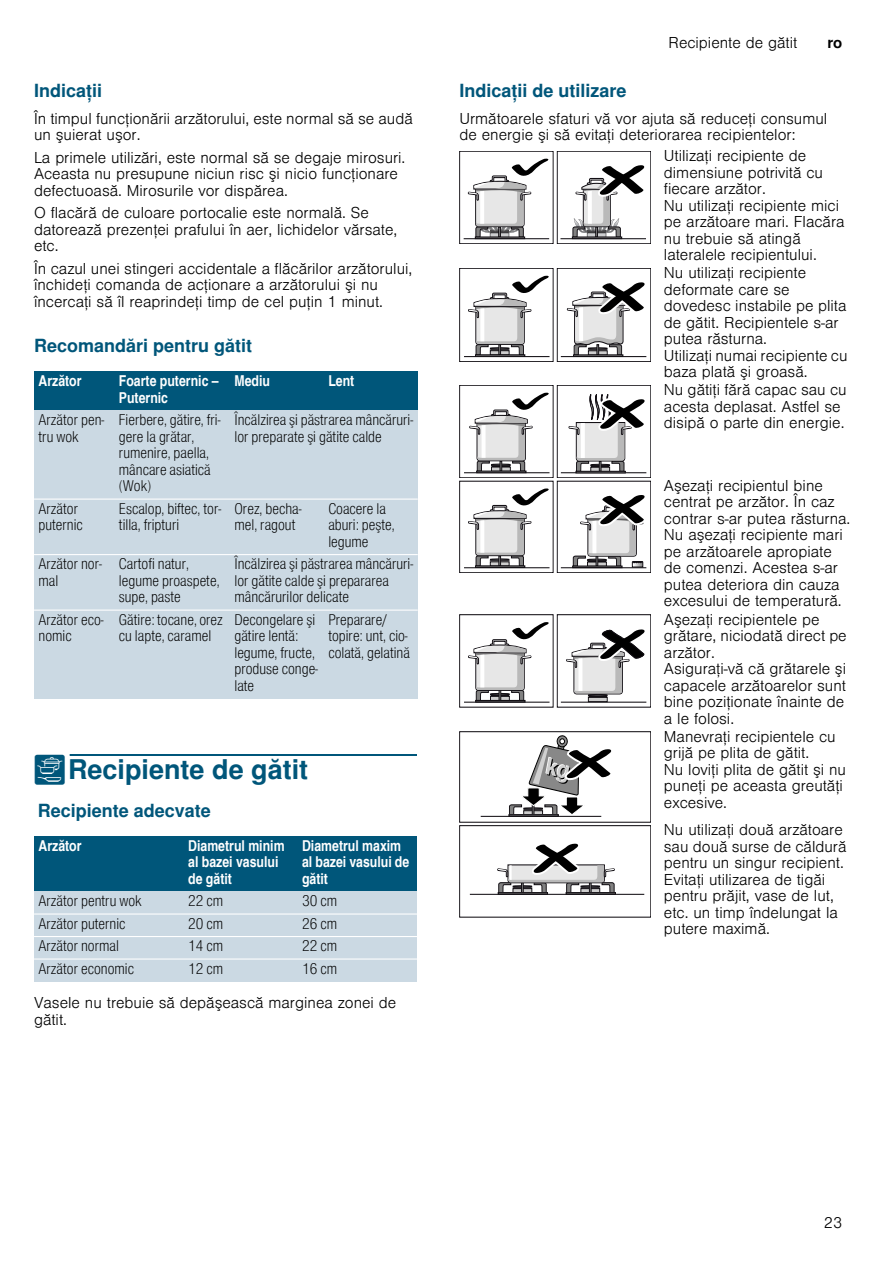
<style>
.page{position:relative;width:893px;height:1263px;background:#fff}
.page>*{position:absolute;margin:0;border:0;box-sizing:border-box;transform-origin:0 0}
.t1{font:700 27px "Nimbus San L";color:#00567a}
.t2{font:700 18px "Nimbus San L";color:#00567a}
.t3{font:300 15px/16.5px "Nimbus San L";color:#000}
.t4{font:15px/16.5px "Nimbus San L Lig Con";color:#000}
.t5{font:15px/16.5px "Nimbus San L Bol Con";color:#fff}
.t6{font:700 15px "Nimbus San L";color:#000}
.s1{font-family:"BSH Symb PG2";font-weight:400}
</style>
<div class="page">
<div style="left:70px;top:754px;width:347px;height:2px;border:1px solid #00567a"></div>
<div style="left:34px;top:372px;width:80px;height:39px;background:#00567a"></div>
<div style="left:114px;top:372px;width:116px;height:39px;background:#00567a"></div>
<div style="left:230px;top:372px;width:94px;height:39px;background:#00567a"></div>
<div style="left:324px;top:372px;width:94px;height:39px;background:#00567a"></div>
<div style="left:34px;top:411px;width:80px;height:88px;background:#cbd9e3"></div>
<div style="left:114px;top:411px;width:116px;height:88px;background:#cbd9e3"></div>
<div style="left:230px;top:411px;width:188px;height:88px;background:#cbd9e3"></div>
<div style="left:34px;top:499px;width:80px;height:56px;background:#cbd9e3"></div>
<div style="left:114px;top:499px;width:116px;height:56px;background:#cbd9e3"></div>
<div style="left:230px;top:499px;width:94px;height:56px;background:#cbd9e3"></div>
<div style="left:324px;top:499px;width:94px;height:56px;background:#cbd9e3"></div>
<div style="left:34px;top:555px;width:80px;height:55px;background:#cbd9e3"></div>
<div style="left:114px;top:555px;width:116px;height:55px;background:#cbd9e3"></div>
<div style="left:230px;top:555px;width:188px;height:55px;background:#cbd9e3"></div>
<div style="left:34px;top:610px;width:80px;height:89px;background:#cbd9e3"></div>
<div style="left:114px;top:610px;width:116px;height:89px;background:#cbd9e3"></div>
<div style="left:230px;top:610px;width:94px;height:89px;background:#cbd9e3"></div>
<div style="left:324px;top:610px;width:94px;height:89px;background:#cbd9e3"></div>
<div style="left:34px;top:836px;width:150px;height:55px;background:#00567a"></div>
<div style="left:184px;top:836px;width:113px;height:55px;background:#00567a"></div>
<div style="left:297px;top:836px;width:120px;height:55px;background:#00567a"></div>
<div style="left:34px;top:891px;width:150px;height:23px;background:#cbd9e3"></div>
<div style="left:184px;top:891px;width:113px;height:23px;background:#cbd9e3"></div>
<div style="left:297px;top:891px;width:120px;height:23px;background:#cbd9e3"></div>
<div style="left:34px;top:914px;width:150px;height:22px;background:#cbd9e3"></div>
<div style="left:184px;top:914px;width:113px;height:22px;background:#cbd9e3"></div>
<div style="left:297px;top:914px;width:120px;height:22px;background:#cbd9e3"></div>
<div style="left:34px;top:936px;width:150px;height:23px;background:#cbd9e3"></div>
<div style="left:184px;top:936px;width:113px;height:23px;background:#cbd9e3"></div>
<div style="left:297px;top:936px;width:120px;height:23px;background:#cbd9e3"></div>
<div style="left:34px;top:959px;width:150px;height:22px;background:#cbd9e3"></div>
<div style="left:184px;top:959px;width:113px;height:22px;background:#cbd9e3"></div>
<div style="left:297px;top:959px;width:120px;height:22px;background:#cbd9e3"></div>
<hr style="left:34px;top:498px;width:384px;height:2px;background:#fff">
<hr style="left:34px;top:554px;width:384px;height:1px;background:#fff">
<hr style="left:34px;top:609px;width:384px;height:2px;background:#fff">
<hr style="left:34px;top:913px;width:383px;height:1px;background:#fff">
<hr style="left:34px;top:936px;width:383px;height:1px;background:#fff">
<hr style="left:34px;top:958px;width:383px;height:1px;background:#fff">
<svg style="left:459px;top:151px;width:191px;height:93px"></svg>
<svg style="left:459px;top:268px;width:191px;height:94px"></svg>
<svg style="left:459px;top:385px;width:191px;height:188px"></svg>
<div style="left:557px;top:614px;width:94px;height:93px;border:1px solid #120f14"></div>
<svg style="left:459px;top:615px;width:191px;height:92px"></svg>
<svg style="left:459px;top:732px;width:191px;height:185px"></svg>
<p class="t2" style="left:34px;top:79px;width:70px">Indicaţii</p>
<p class="t3" style="left:34px;top:109px;width:380px">În timpul funcţionării arzătorului, este normal să se audă un şuierat uşor.</p>
<p class="t3" style="left:34px;top:148px;width:373px">La primele utilizări, este normal să se degaje mirosuri.<br>Aceasta nu presupune niciun risc şi nicio funcţionare defectuoasă. Mirosurile vor dispărea.</p>
<p class="t3" style="left:34px;top:203px;width:365px">O flacără de culoare portocalie este normală. Se datorează prezenţei prafului în aer, lichidelor vărsate, etc.</p>
<p class="t3" style="left:34px;top:259px;width:380px">În cazul unei stingeri accidentale a flăcărilor arzătorului, închideţi comanda de acţionare a arzătorului şi nu încercaţi să îl reaprindeţi timp de cel puţin 1 minut.</p>
<p class="t2" style="left:34px;top:334px;width:220px">Recomandări pentru gătit</p>
<p class="t5" style="left:39px;top:372px;width:45px">Arzător</p>
<p class="t5" style="left:119px;top:372px;width:101px">Foarte puternic –<br>Puternic</p>
<p class="t5" style="left:234px;top:372px;width:37px">Mediu</p>
<p class="t5" style="left:328px;top:372px;width:27px">Lent</p>
<p class="t4" style="left:39px;top:411px;width:67px">Arzător pen&shy;tru wok</p>
<p class="t4" style="left:119px;top:411px;width:103px">Fierbere, gătire, fri&shy;gere la grătar, rumenire, paella, mâncare asiatică (Wok)</p>
<p class="t4" style="left:234px;top:411px;width:180px">Încălzirea şi păstrarea mâncăruri&shy;lor preparate şi gătite calde</p>
<p class="t4" style="left:39px;top:499px;width:46px">Arzător puternic</p>
<p class="t4" style="left:119px;top:499px;width:104px">Escalop, biftec, tor&shy;tilla, fripturi</p>
<p class="t4" style="left:234px;top:499px;width:69px">Orez, becha&shy;mel, ragout</p>
<p class="t4" style="left:328px;top:499px;width:68px">Coacere la aburi: peşte, legume</p>
<p class="t4" style="left:39px;top:555px;width:65px">Arzător nor&shy;mal</p>
<p class="t4" style="left:119px;top:555px;width:102px">Cartofi natur, legume proaspete, supe, paste</p>
<p class="t4" style="left:234px;top:555px;width:180px">Încălzirea şi păstrarea mâncăruri&shy;lor gătite calde şi prepararea mâncărurilor delicate</p>
<p class="t4" style="left:39px;top:610px;width:67px">Arzător eco&shy;nomic</p>
<p class="t4" style="left:119px;top:610px;width:105px">Gătire: tocane, orez cu lapte, caramel</p>
<p class="t4" style="left:234px;top:610px;width:85px">Decongelare şi gătire lentă: legume, fructe, produse conge&shy;late</p>
<p class="t4" style="left:328px;top:610px;width:83px">Preparare/ topire: unt, cio&shy;colată, gelatină</p>
<h1 class="t1" style="left:34px;top:752px;width:276px"><span class="s1">Å</span>Recipiente de gătit</h1>
<p class="t2" style="left:38px;top:799px;width:175px">Recipiente adecvate</p>
<p class="t5" style="left:39px;top:836px;width:45px">Arzător</p>
<p class="t5" style="left:188px;top:836px;width:98px">Diametrul minim al bazei vasului de gătit</p>
<p class="t5" style="left:302px;top:836px;width:109px">Diametrul maxim al bazei vasului de gătit</p>
<p class="t4" style="left:39px;top:892px;width:105px">Arzător pentru wok</p>
<p class="t4" style="left:188px;top:892px;width:37px">22 cm</p>
<p class="t4" style="left:302px;top:892px;width:37px">30 cm</p>
<p class="t4" style="left:39px;top:914px;width:88px">Arzător puternic</p>
<p class="t4" style="left:188px;top:914px;width:37px">20 cm</p>
<p class="t4" style="left:302px;top:914px;width:37px">26 cm</p>
<p class="t4" style="left:39px;top:937px;width:82px">Arzător normal</p>
<p class="t4" style="left:188px;top:937px;width:37px">14 cm</p>
<p class="t4" style="left:302px;top:937px;width:37px">22 cm</p>
<p class="t4" style="left:39px;top:959px;width:97px">Arzător economic</p>
<p class="t4" style="left:188px;top:959px;width:37px">12 cm</p>
<p class="t4" style="left:302px;top:959px;width:37px">16 cm</p>
<p class="t3" style="left:34px;top:993px;width:364px">Vasele nu trebuie să depăşească marginea zonei de gătit.</p>
<p class="t3" style="left:668px;top:33px;width:130px">Recipiente de gătit</p>
<p class="t6" style="left:827px;top:34px;width:17px">ro</p>
<p class="t2" style="left:459px;top:79px;width:169px">Indicaţii de utilizare</p>
<p class="t3" style="left:459px;top:109px;width:369px">Următoarele sfaturi vă vor ajuta să reduceţi consumul de energie şi să evitaţi deteriorarea recipientelor:</p>
<p class="t3" style="left:664px;top:146px;width:182px">Utilizaţi recipiente de dimensiune potrivită cu fiecare arzător.<br>Nu utilizaţi recipiente mici pe arzătoare mari. Flacăra nu trebuie să atingă lateralele recipientului.</p>
<p class="t3" style="left:664px;top:263px;width:185px">Nu utilizaţi recipiente deformate care se dovedesc instabile pe plita de gătit. Recipientele s-ar putea răsturna.<br>Utilizaţi numai recipiente cu baza plată şi groasă.</p>
<p class="t3" style="left:664px;top:380px;width:184px">Nu gătiţi fără capac sau cu acesta deplasat. Astfel se disipă o parte din energie.</p>
<p class="t3" style="left:664px;top:476px;width:188px">Aşezaţi recipientul bine centrat pe arzător. În caz contrar s-ar putea răsturna.<br>Nu aşezaţi recipiente mari pe arzătoarele apropiate de comenzi. Acestea s-ar putea deteriora din cauza excesului de temperatură.</p>
<p class="t3" style="left:664px;top:609px;width:184px">Aşezaţi recipientele pe grătare, niciodată direct pe arzător.<br>Asiguraţi-vă că grătarele şi capacele arzătoarelor sunt bine poziţionate înainte de a le folosi.</p>
<p class="t3" style="left:664px;top:726px;width:184px">Manevraţi recipientele cu grijă pe plita de gătit.<br>Nu loviţi plita de gătit şi nu puneţi pe aceasta greutăţi excesive.</p>
<p class="t3" style="left:664px;top:820px;width:184px">Nu utilizaţi două arzătoare sau două surse de căldură pentru un singur recipient.<br>Evitaţi utilizarea de tigăi pentru prăjit, vase de lut, etc. un timp îndelungat la putere maximă.</p>
<p class="t3" style="left:824px;top:1213px;width:20px">23</p>
</div>
